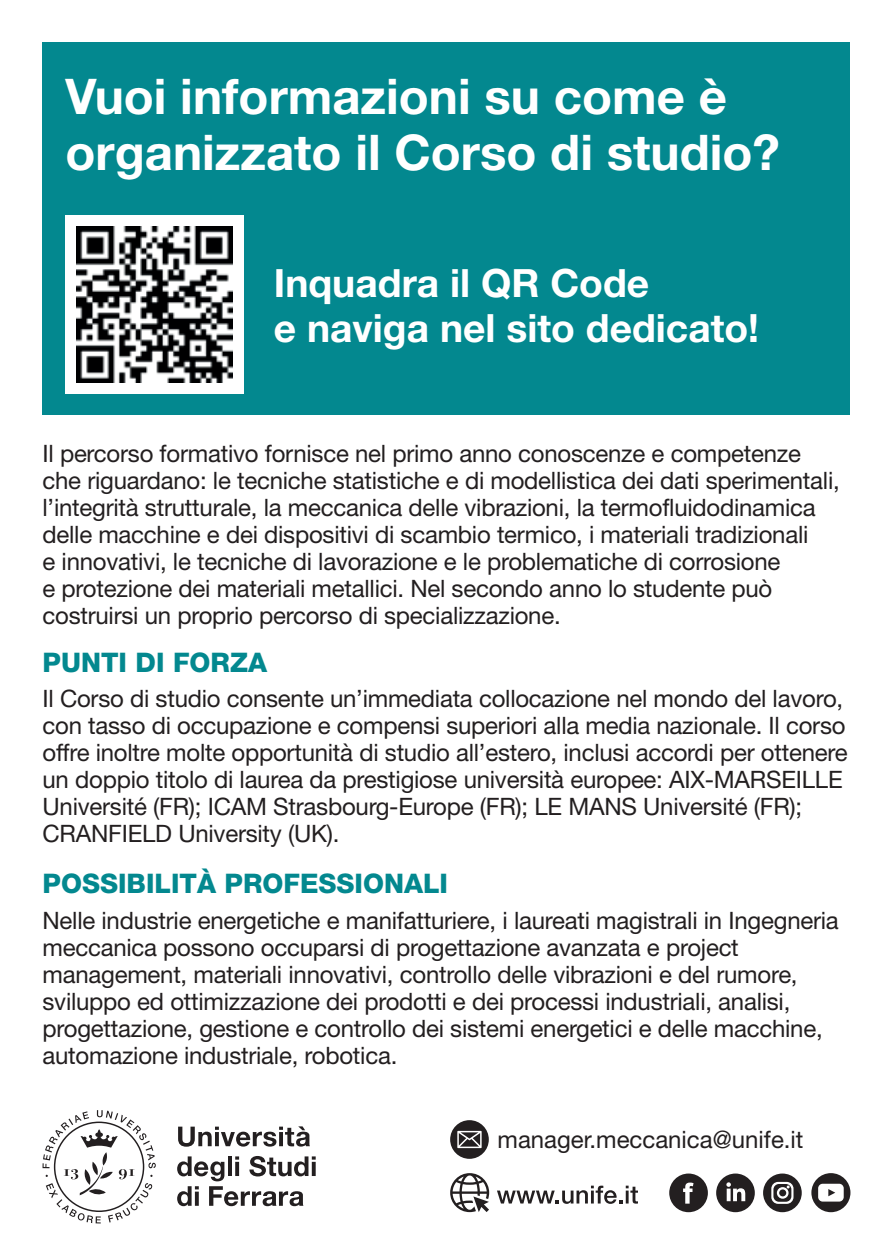
<style>
.page{position:relative;width:893px;height:1259px;background:#fff}
.page>*{position:absolute;margin:0;border:0;box-sizing:border-box;transform-origin:0 0}
.t1{font:700 49.2px/55.8px "Helvetica Neue";color:#fff}
.t2{font:700 39px "Helvetica Neue";color:#fff}
.t3{font:800 27px "Helvetica Neue";color:#03888f}
.t4{font:24px/27px "Helvetica Neue";letter-spacing:-.01em;color:#231f20}
</style>
<div class="page">
<div style="left:43px;top:43px;width:807px;height:372px;background:#03888f"></div>
<div style="left:65px;top:215px;width:179px;height:178px;background:#fff"></div>
<img style="left:76px;top:226px;width:157px;height:156px">
<svg style="left:811px;top:1173px;width:39px;height:39px"></svg>
<svg style="left:497px;top:1185px;width:141px;height:18px"></svg>
<svg style="left:450px;top:1173px;width:39px;height:39px"></svg>
<svg style="left:669px;top:1173px;width:39px;height:39px"></svg>
<svg style="left:716px;top:1173px;width:39px;height:39px"></svg>
<svg style="left:763px;top:1173px;width:39px;height:39px"></svg>
<svg style="left:178px;top:1126px;width:132px;height:20px"></svg>
<svg style="left:177px;top:1156px;width:139px;height:50px"></svg>
<svg style="left:43px;top:1110px;width:113px;height:113px"></svg>
<svg style="left:450px;top:1120px;width:39px;height:38px"></svg>
<p class="t1" style="left:65px;top:68px;width:716px">Vuoi informazioni su come è organizzato il Corso di studio?</p>
<p class="t2" style="left:274px;top:259px;width:377px">Inquadra il QR Code</p>
<p class="t2" style="left:274px;top:304px;width:487px">e naviga nel sito dedicato!</p>
<p class="t4" style="left:43px;top:440px;width:799px">Il percorso formativo fornisce nel primo anno conoscenze e competenze che riguardano: le tecniche statistiche e di modellistica dei dati sperimentali, l’integrità strutturale, la meccanica delle vibrazioni, la termofluidodinamica delle macchine e dei dispositivi di scambio termico, i materiali tradizionali<br>e innovativi, le tecniche di lavorazione e le problematiche di corrosione<br>e protezione dei materiali metallici. Nel secondo anno lo studente può costruirsi un proprio percorso di specializzazione.</p>
<p class="t3" style="left:43px;top:646px;width:226px">PUNTI DI FORZA</p>
<p class="t4" style="left:43px;top:685px;width:807px">Il Corso di studio consente un’immediata collocazione nel mondo del lavoro, con tasso di occupazione e compensi superiori alla media nazionale. Il corso offre inoltre molte opportunità di studio all’estero, inclusi accordi per ottenere un doppio titolo di laurea da prestigiose università europee: AIX-MARSEILLE Université (FR); ICAM Strasbourg-Europe (FR); LE MANS Université (FR); CRANFIELD University (UK).</p>
<p class="t3" style="left:43px;top:868px;width:407px">POSSIBILITÀ PROFESSIONALI</p>
<p class="t4" style="left:43px;top:906px;width:798px">Nelle industrie energetiche e manifatturiere, i laureati magistrali in Ingegneria meccanica possono occuparsi di progettazione avanzata e project management, materiali innovativi, controllo delle vibrazioni e del rumore, sviluppo ed ottimizzazione dei prodotti e dei processi industriali, analisi, progettazione, gestione e controllo dei sistemi energetici e delle macchine, automazione industriale, robotica.</p>
<p class="t4" style="left:497px;top:1126px;width:307px">manager.meccanica@unife.it</p>
</div>
